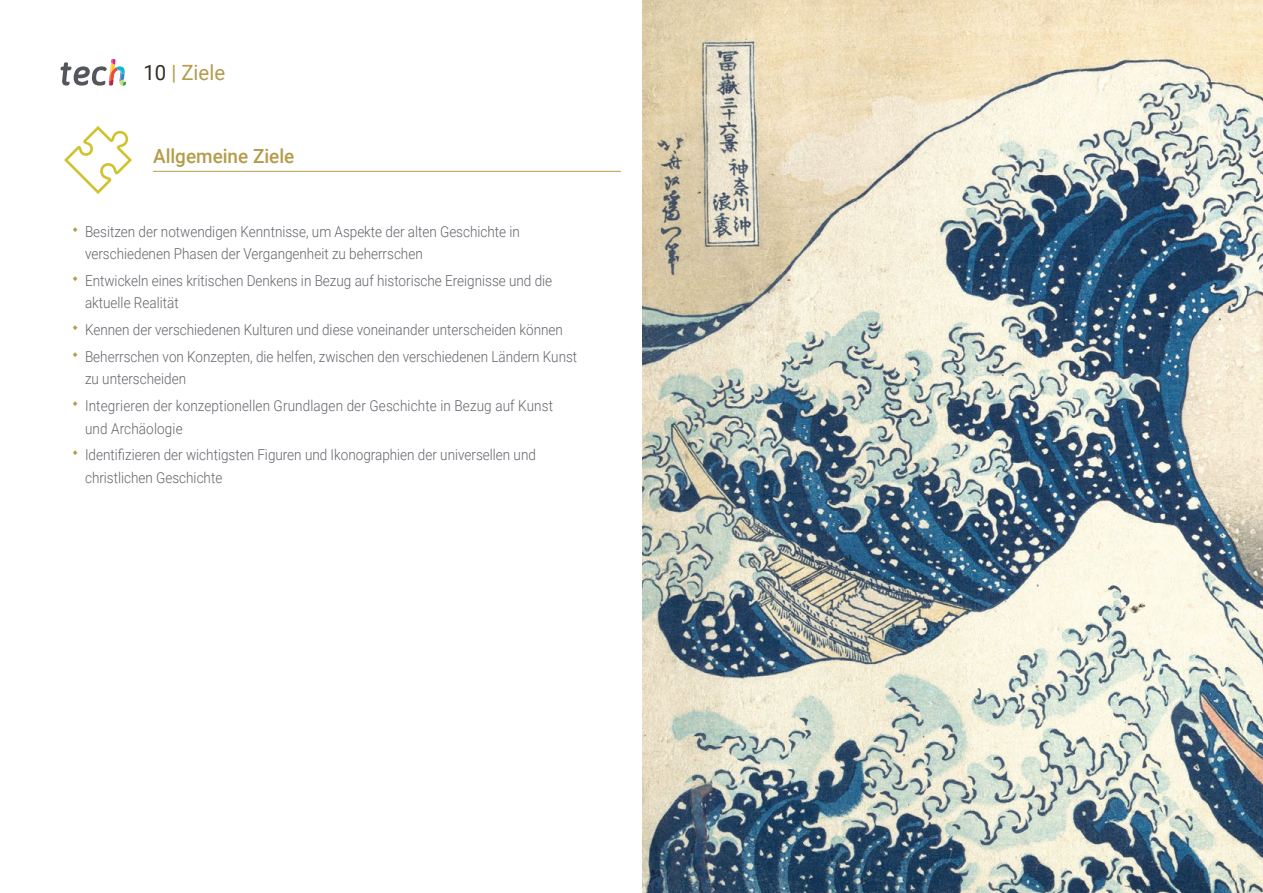
<style>
.page{position:relative;width:1263px;height:893px;background:#fff}
.page>*{position:absolute;margin:0;border:0;box-sizing:border-box;transform-origin:0 0}
.t1{font:21px "Roboto";color:#b49c4b}
.t2{font:500 19.5px "Roboto";color:#b49c4b}
.t3{font:300 15px/26.7px "Roboto";color:#61646a;scale:.9 1}
.s1{color:#312e20}
</style>
<div class="page">
<hr style="left:153px;top:171px;width:468px;height:1px;background:#b49c4b">
<svg style="left:64px;top:126px;width:68px;height:68px"></svg>
<img style="left:642px;top:0;width:621px;height:893px">
<svg style="left:61px;top:59px;width:65px;height:27px"></svg>
<h1 class="t1" style="left:144px;top:57px;width:83px"><span class="s1">10</span> | Ziele</h1>
<h2 class="t2" style="left:153px;top:142px;width:143px">Allgemeine Ziele</h2>
<p class="t3" style="left:85px;top:219px;width:485px;line-height:22.5px">Besitzen der notwendigen Kenntnisse, um Aspekte der alten Geschichte in verschiedenen Phasen der Vergangenheit zu beherrschen</p>
<p class="t3" style="left:85px;top:269px;width:521px;line-height:22.5px">Entwickeln eines kritischen Denkens in Bezug auf historische Ereignisse und die aktuelle Realität</p>
<p class="t3" style="left:85px;top:316px;width:548px">Kennen der verschiedenen Kulturen und diese voneinander unterscheiden können<br>Beherrschen von Konzepten, die helfen, zwischen den verschiedenen Ländern Kunst</p>
<p class="t3" style="left:85px;top:365px;width:522px">zu unterscheiden<br>Integrieren der konzeptionellen Grundlagen der Geschichte in Bezug auf Kunst</p>
<p class="t3" style="left:85px;top:414px;width:502px">und Archäologie<br>Identifizieren der wichtigsten Figuren und Ikonographien der universellen und</p>
<p class="t3" style="left:85px;top:464px;width:154px">christlichen Geschichte</p>
</div>
